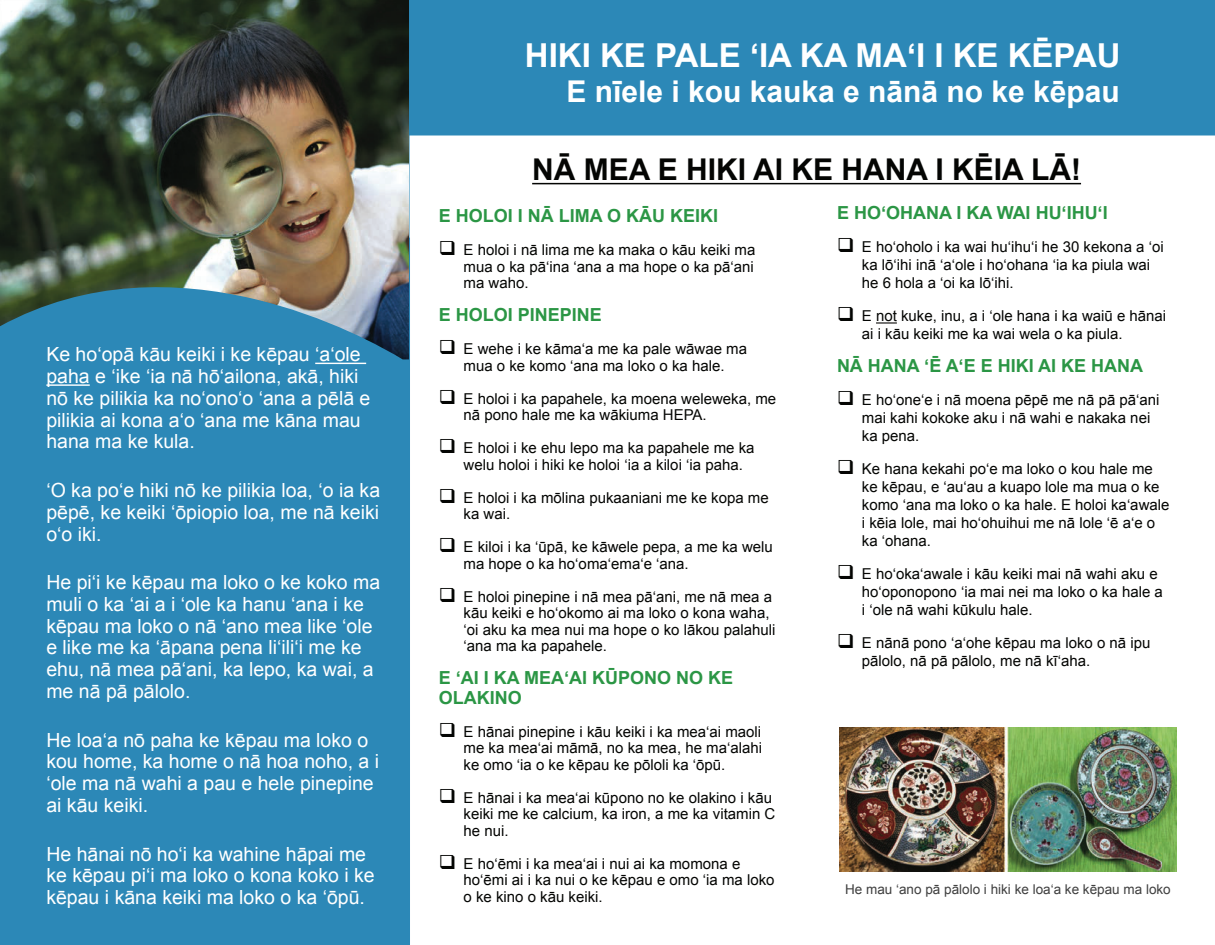
<style>
.page{position:relative;width:1215px;height:945px;background:#fff}
.page>*{position:absolute;margin:0;border:0;box-sizing:border-box;transform-origin:0 0}
.t1{font:700 33px "Arial";color:#fff}
.t2{font:700 30px "Arial";color:#fff}
.t3{font:700 30px "Arial";color:#040503}
.t4{font:19.5px/21.8px "Arial";color:#fff}
.t5{font:700 18px/19.5px "Arial";color:#2b9645}
.t6{font:15px/16.5px "Arial";color:#040503}
.t7{font:13.5px "Arial";color:#3f3f3f}
</style>
<div class="page">
<div style="left:0;top:238px;width:410px;height:707px;background:#2c88b7"></div>
<div style="left:409px;top:0;width:806px;height:135px;background:#2c88b7"></div>
<img style="left:0;top:0;width:409px;height:359px">
<img style="left:839px;top:727px;width:338px;height:145px">
<hr style="left:315px;top:363px;width:51px;height:1px;background:#fff">
<hr style="left:46px;top:384px;width:44px;height:2px;background:#fff">
<hr style="left:532px;top:183px;width:549px;height:1px;background:#040503">
<hr style="left:876px;top:322px;width:21px;height:2px;background:#040503">
<h3 class="t4" style="left:46px;top:344px;width:326px">Ke ho‘opā kāu keiki i ke kēpau ‘a‘ole paha e ‘ike ‘ia nā hō‘ailona, akā, hiki nō ke pilikia ka no‘ono‘o ‘ana a pēlā e pilikia ai kona a‘o ‘ana me kāna mau hana ma ke kula.</h3>
<h3 class="t4" style="left:46px;top:480px;width:335px;text-align:justify">‘O ka po‘e hiki nō ke pilikia loa, ‘o ia ka pēpē, ke keiki ‘ōpiopio loa, me nā keiki o‘o iki.</h3>
<h3 class="t4" style="left:46px;top:572px;width:335px">He pi‘i ke kēpau ma loko o ke koko ma muli o ka ‘ai a i ‘ole ka hanu ‘ana i ke kēpau ma loko o nā ‘ano mea like ‘ole e like me ka ‘āpana pena li‘ili‘i me ke ehu, nā mea pā‘ani, ka lepo, ka wai, a me nā pā pālolo.</h3>
<h3 class="t4" style="left:46px;top:729px;width:334px">He loa‘a nō paha ke kēpau ma loko o kou home, ka home o nā hoa noho, a i ‘ole ma nā wahi a pau e hele pinepine ai kāu keiki.</h3>
<h3 class="t4" style="left:46px;top:843px;width:330px">He hānai nō ho‘i ka wahine hāpai me ke kēpau pi‘i ma loko o kona koko i ke kēpau i kāna keiki ma loko o ka ‘ōpū.</h3>
<h1 class="t1" style="left:525px;top:34px;width:597px">HIKI KE PALE ‘IA KA MA‘I I KE KĒPAU</h1>
<h2 class="t2" style="left:566px;top:72px;width:555px">E nīele i kou kauka e nānā no ke kēpau</h2>
<h2 class="t3" style="left:532px;top:150px;width:550px">NĀ MEA E HIKI AI KE HANA I KĒIA LĀ!</h2>
<p class="t5" style="left:439px;top:207px;width:281px">E HOLOI I NĀ LIMA O KĀU KEIKI</p>
<p class="t6" style="left:464px;top:242px;width:293px;text-align:justify;text-indent:-25px">❑ E holoi i nā lima me ka maka o kāu keiki ma mua o ka pā‘ina ‘ana a ma hope o ka pā‘ani ma waho.</p>
<p class="t5" style="left:439px;top:306px;width:165px">E HOLOI PINEPINE</p>
<p class="t6" style="left:439px;top:341px;width:310px;text-align:center">❑ E wehe i ke kāma‘a me ka pale wāwae ma mua o ke komo ‘ana ma loko o ka hale.</p>
<p class="t6" style="left:464px;top:390px;width:314px;text-indent:-25px">❑ E holoi i ka papahele, ka moena weleweka, me nā pono hale me ka wākiuma HEPA.</p>
<p class="t6" style="left:464px;top:440px;width:292px;text-indent:-25px">❑ E holoi i ke ehu lepo ma ka papahele me ka welu holoi i hiki ke holoi ‘ia a kiloi ‘ia paha.</p>
<p class="t6" style="left:464px;top:489px;width:307px;text-indent:-25px">❑ E holoi i ka mōlina pukaaniani me ke kopa me ka wai.</p>
<p class="t6" style="left:464px;top:539px;width:311px;text-indent:-25px">❑ E kiloi i ka ‘ūpā, ke kāwele pepa, a me ka welu ma hope o ka ho‘oma‘ema‘e ‘ana.</p>
<p class="t6" style="left:464px;top:588px;width:313px;text-indent:-25px">❑ E holoi pinepine i nā mea pā‘ani, me nā mea a kāu keiki e ho‘okomo ai ma loko o kona waha, ‘oi aku ka mea nui ma hope o ko lākou palahuli ‘ana ma ka papahele.</p>
<p class="t5" style="left:439px;top:669px;width:296px">E ‘AI I KA MEA‘AI KŪPONO NO KE<br>OLAKINO</p>
<p class="t6" style="left:464px;top:723px;width:300px;text-align:justify;text-indent:-25px">❑ E hānai pinepine i kāu keiki i ka mea‘ai maoli me ka mea‘ai māmā, no ka mea, he ma‘alahi ke omo ‘ia o ke kēpau ke pōloli ka ‘ōpū.</p>
<p class="t6" style="left:464px;top:789px;width:313px;text-indent:-25px">❑ E hānai i ka mea‘ai kūpono no ke olakino i kāu keiki me ke calcium, ka iron, a me ka vitamin C he nui.</p>
<p class="t6" style="left:464px;top:855px;width:312px;text-indent:-25px">❑ E ho‘ēmi i ka mea‘ai i nui ai ka momona e ho‘ēmi ai i ka nui o ke kēpau e omo ‘ia ma loko o ke kino o kāu keiki.</p>
<p class="t5" style="left:837px;top:204px;width:272px">E HO‘OHANA I KA WAI HU‘IHU‘I</p>
<p class="t6" style="left:862px;top:238px;width:303px;line-height:18px;text-indent:-25px">❑ E ho‘oholo i ka wai hu‘ihu‘i he 30 kekona a ‘oi ka lō‘ihi inā ‘a‘ole i ho‘ohana ‘ia ka piula wai he 6 hola a ‘oi ka lō‘ihi.</p>
<p class="t6" style="left:862px;top:307px;width:306px;line-height:18px;text-indent:-25px">❑ E not kuke, inu, a i ‘ole hana i ka waiū e hānai ai i kāu keiki me ka wai wela o ka piula.</p>
<p class="t5" style="left:837px;top:357px;width:308px">NĀ HANA ‘Ē A‘E E HIKI AI KE HANA</p>
<p class="t6" style="left:862px;top:391px;width:299px;line-height:18px;text-indent:-25px">❑ E ho‘one‘e i nā moena pēpē me nā pā pā‘ani mai kahi kokoke aku i nā wahi e nakaka nei ka pena.</p>
<p class="t6" style="left:862px;top:460px;width:309px;line-height:18px;text-indent:-25px">❑ Ke hana kekahi po‘e ma loko o kou hale me ke kēpau, e ‘au‘au a kuapo lole ma mua o ke komo ‘ana ma loko o ka hale. E holoi ka‘awale i kēia lole, mai ho‘ohuihui me nā lole ‘ē a‘e o ka ‘ohana.</p>
<p class="t6" style="left:862px;top:565px;width:302px;line-height:18px;text-indent:-25px">❑ E ho‘oka‘awale i kāu keiki mai nā wahi aku e ho‘oponopono ‘ia mai nei ma loko o ka hale a i ‘ole nā wahi kūkulu hale.</p>
<p class="t6" style="left:862px;top:634px;width:290px;line-height:18px;text-indent:-25px">❑ E nānā pono ‘a‘ohe kēpau ma loko o nā ipu pālolo, nā pā pālolo, me nā kī‘aha.</p>
<p class="t7" style="left:845px;top:880px;width:327px">He mau ‘ano pā pālolo i hiki ke loa‘a ke kēpau ma loko</p>
</div>
